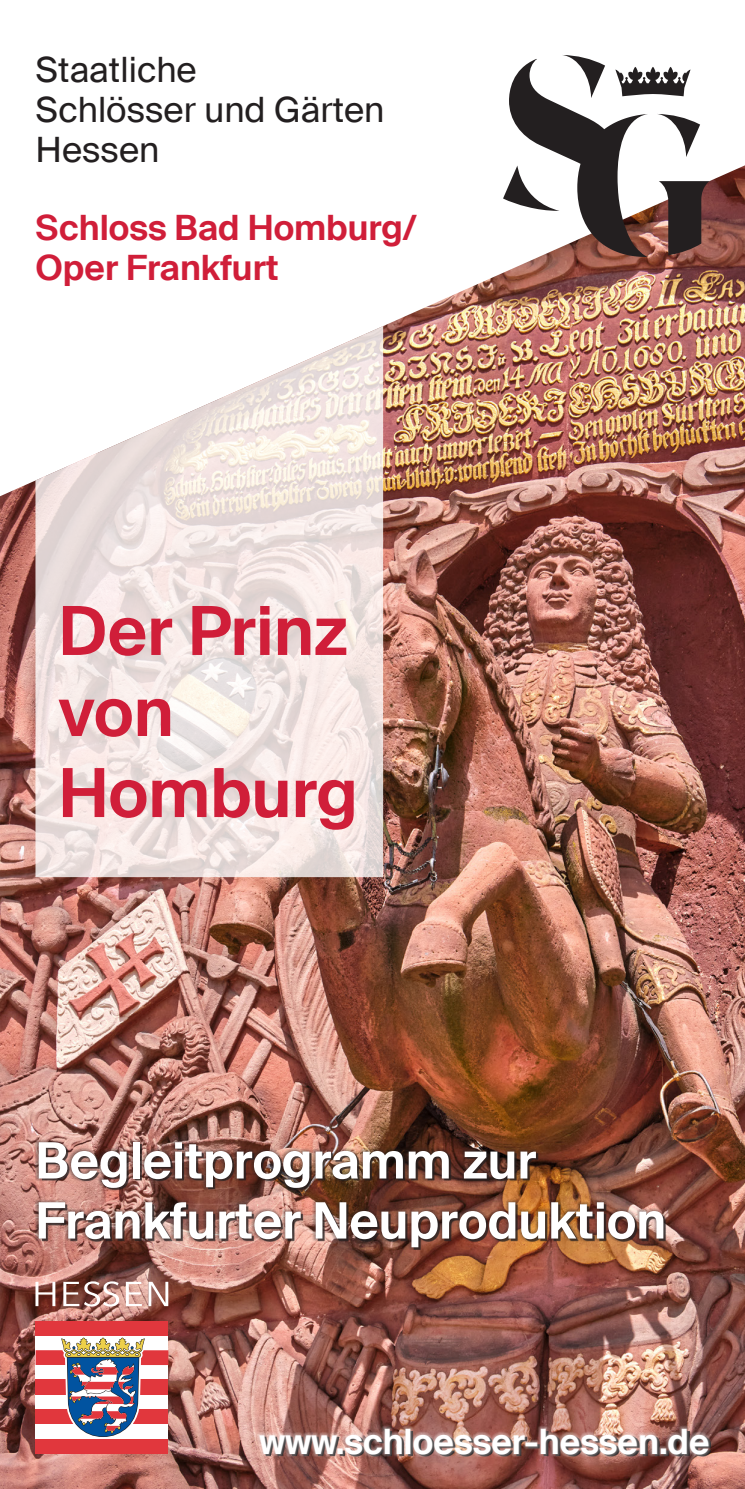
<style>
.page{position:relative;width:745px;height:1489px;background:#fff}
.page>*{position:absolute;margin:0;border:0;box-sizing:border-box;transform-origin:0 0}
.t1{font:600 67.5px/81px "Suisse Intl";color:#d01e39}
.t2{font:600 50px/60px "Suisse Intl";color:#fff}
.t3{font:35px/40px "Suisse Intl";color:#231f20}
.t4{font:600 35px/40px "Suisse Intl";color:#d01e39}
.t5{font:600 35px "Suisse Intl";color:#fff}
</style>
<div class="page">
<img style="left:0;top:165px;width:744px;height:1323px">
<svg style="left:35px;top:326px;width:348px;height:551px"></svg>
<div style="left:35px;top:1138px;width:630px;height:112px;background:#231f20;opacity:.8"></div>
<svg style="left:502px;top:55px;width:207px;height:202px"></svg>
<div style="left:36px;top:1320px;width:132px;height:133px;background:#fff"></div>
<div style="left:36px;top:1320px;width:132px;height:15px;background:#e1373d"></div>
<div style="left:36px;top:1349px;width:132px;height:15px;background:#e1373d"></div>
<div style="left:35px;top:1379px;width:133px;height:15px;background:#e1373d"></div>
<div style="left:35px;top:1408px;width:133px;height:15px;background:#e1373d"></div>
<div style="left:36px;top:1438px;width:132px;height:15px;background:#e1373d"></div>
<svg style="left:59px;top:1335px;width:88px;height:102px"></svg>
<svg style="left:35px;top:1281px;width:20px;height:24px"></svg>
<svg style="left:63px;top:1281px;width:56px;height:25px"></svg>
<svg style="left:126px;top:1281px;width:16px;height:24px"></svg>
<svg style="left:148px;top:1281px;width:20px;height:24px"></svg>
<div style="left:256px;top:1425px;width:455px;height:31px;background:#fff;opacity:.8"></div>
<p class="t3" style="left:35px;top:50px;width:350px">Staatliche<br>Schlösser und Gärten<br>Hessen</p>
<p class="t4" style="left:35px;top:208px;width:382px">Schloss Bad Homburg/<br>Oper Frankfurt</p>
<h1 class="t1" style="left:58px;top:591px;width:301px">Der Prinz von<br>Homburg</h1>
<p class="t2" style="left:35px;top:1131px;width:631px">Begleitprogramm zur<br>Frankfurter Neuproduktion</p>
<p class="t5" style="left:259px;top:1420px;width:451px">www.schloesser-hessen.de</p>
</div>
